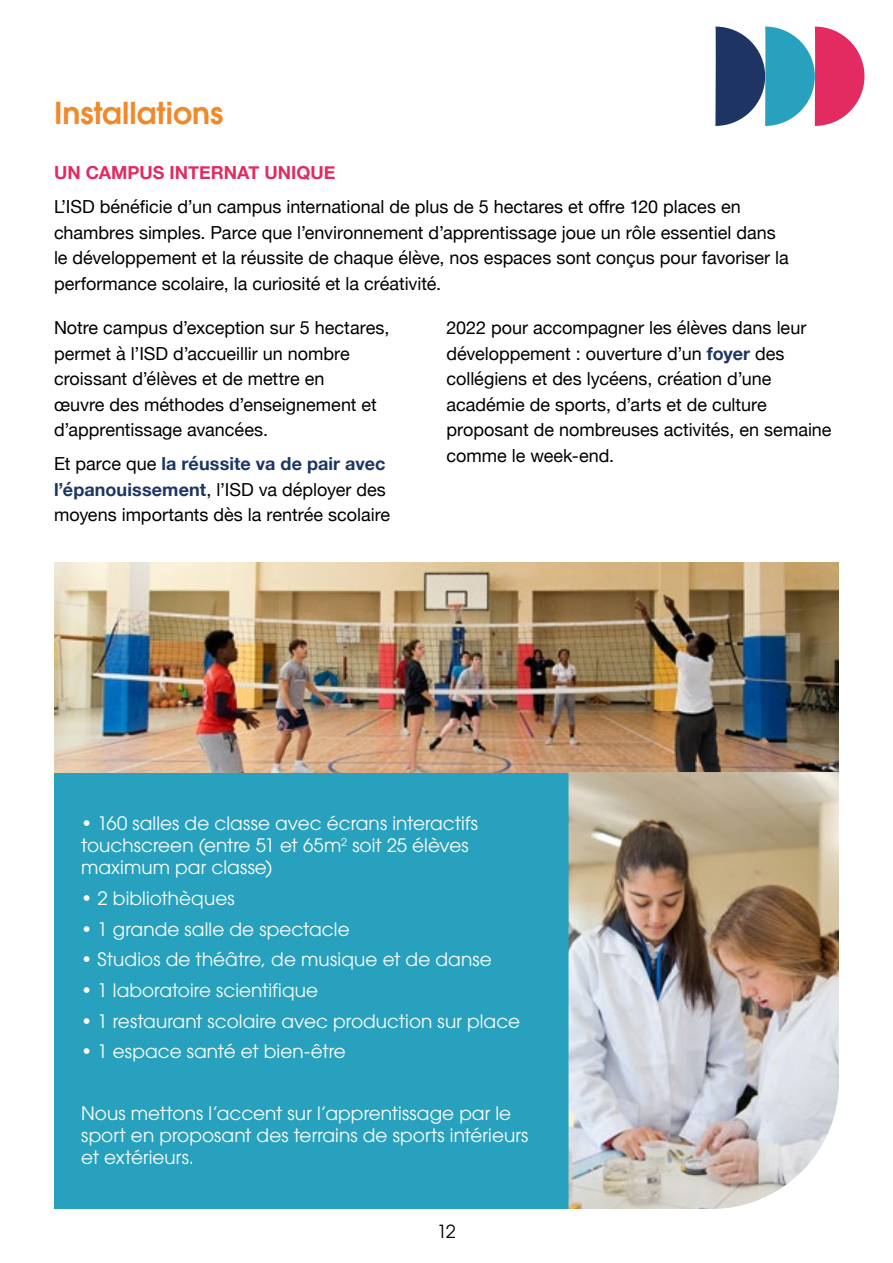
<style>
.page{position:relative;width:893px;height:1263px;background:#fff}
.page>*{position:absolute;margin:0;border:0;box-sizing:border-box;transform-origin:0 0}
.t1{font:600 30px "Avant Garde LT";color:#f1892a}
.t2{font:18.45px/22.2px "Avant Garde LT";letter-spacing:.005em;color:#fff}
.t3{font:18px/25.5px "Helvetica Neue";color:#000}
.t4{font:700 18px "Helvetica Neue";color:#e22b61}
.t5{font:18px "Avant Garde LT";color:#000}
.s1{font-weight:700;color:#1e3563}
</style>
<div class="page">
<svg style="left:715px;top:27px;width:149px;height:99px"></svg>
<div style="left:54px;top:772px;width:514px;height:437px;background:#27a1be"></div>
<img style="left:54px;top:563px;width:785px;height:209px">
<img style="left:568px;top:772px;width:271px;height:437px">
<h1 class="t1" style="left:54px;top:93px;width:171px">Installations</h1>
<p class="t4" style="left:54px;top:159px;width:283px">UN CAMPUS INTERNAT UNIQUE</p>
<p class="t3" style="left:54px;top:195px;width:736px">L’ISD bénéficie d’un campus international de plus de 5 hectares et offre 120 places en chambres simples. Parce que l’environnement d’apprentissage joue un rôle essentiel dans le développement et la réussite de chaque élève, nos espaces sont conçus pour favoriser la performance scolaire, la curiosité et la créativité.</p>
<p class="t3" style="left:54px;top:316px;width:337px">Notre campus d’exception sur 5 hectares, permet à l’ISD d’accueillir un nombre croissant d’élèves et de mettre en<br>œuvre des méthodes d’enseignement et d’apprentissage avancées.</p>
<p class="t3" style="left:54px;top:452px;width:338px">Et parce que <span class="s1">la réussite va de pair avec l’épanouissement</span>, l’ISD va déployer des moyens importants dès la rentrée scolaire</p>
<p class="t3" style="left:446px;top:316px;width:387px">2022 pour accompagner les élèves dans leur développement : ouverture d’un <span class="s1">foyer</span> des collégiens et des lycéens, création d’une académie de sports, d’arts et de culture proposant de nombreuses activités, en semaine comme le week-end.</p>
<p class="t2" style="left:81px;top:812px;width:398px">• 160 salles de classe avec écrans interactifs touchscreen (entre 51 et 65m<sup>2</sup> soit 25 élèves maximum par classe)</p>
<p class="t2" style="left:81px;top:887px;width:155px">• 2 bibliothèques</p>
<p class="t2" style="left:81px;top:918px;width:270px">• 1 grande salle de spectacle</p>
<p class="t2" style="left:81px;top:948px;width:412px">• Studios de théâtre, de musique et de danse</p>
<p class="t2" style="left:81px;top:979px;width:238px">• 1 laboratoire scientifique</p>
<p class="t2" style="left:81px;top:1010px;width:440px">• 1 restaurant scolaire avec production sur place</p>
<p class="t2" style="left:81px;top:1040px;width:266px">• 1 espace santé et bien-être</p>
<p class="t2" style="left:81px;top:1102px;width:449px">Nous mettons l’accent sur l’apprentissage par le sport en proposant des terrains de sports intérieurs et extérieurs.</p>
<p class="t5" style="left:437px;top:1221px;width:20px">12</p>
</div>
